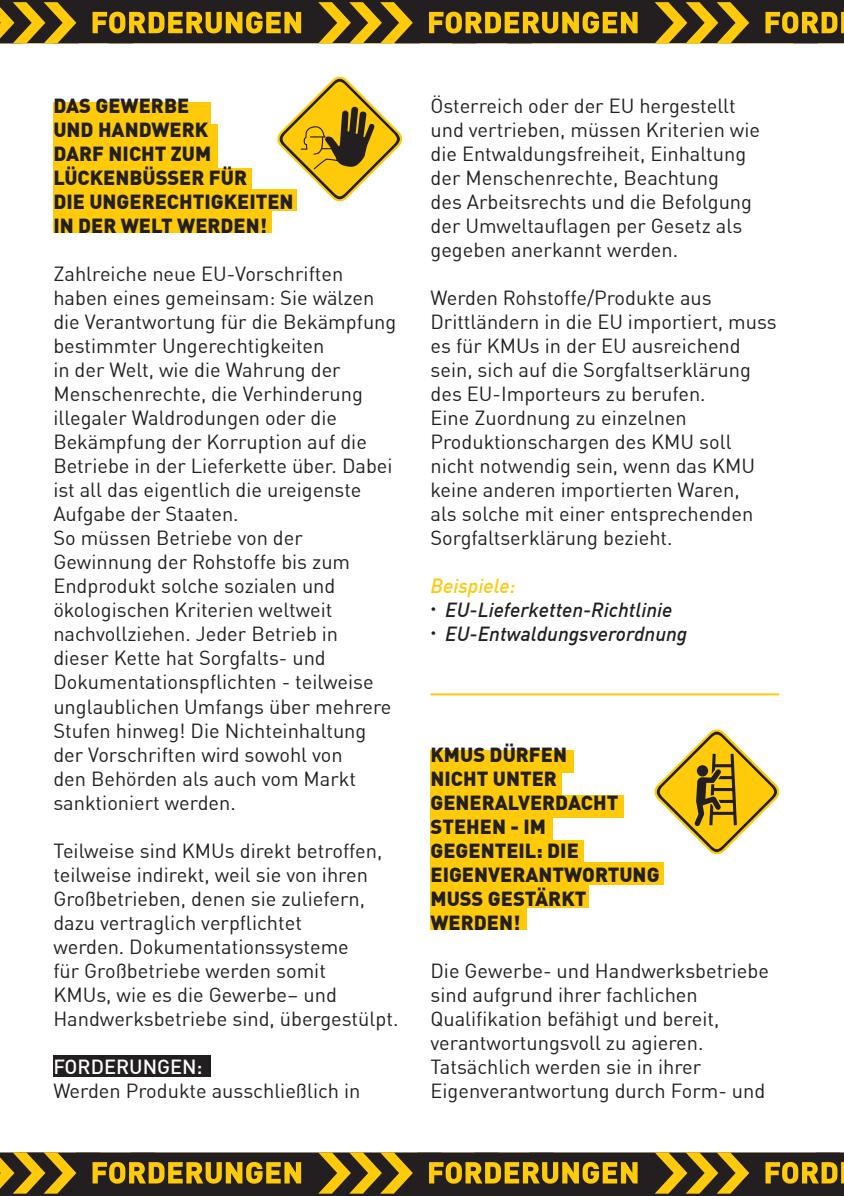
<style>
.page{position:relative;width:844px;height:1196px;background:#fff}
.page>*{position:absolute;margin:0;border:0;box-sizing:border-box;transform-origin:0 0}
.t1{font:20px/24px "DIN Offc Pro";color:#231f20}
.t2{font:900 20px/24px "DIN Offc Pro";color:#231f20}
.t3{font:italic 500 20px "DIN Offc Pro";color:#231f20}
.t4{font:500 20px "DIN Offc Pro";color:#fff}
.t5{font:italic 500 20px "DIN Offc Pro";color:#feca0a}
</style>
<div class="page">
<div style="left:430px;top:750px;width:144px;height:23px;background:#feca0a"></div>
<div style="left:430px;top:773px;width:132px;height:22px;background:#feca0a"></div>
<div style="left:430px;top:795px;width:193px;height:22px;background:#feca0a"></div>
<div style="left:430px;top:817px;width:123px;height:23px;background:#feca0a"></div>
<div style="left:430px;top:840px;width:154px;height:22px;background:#feca0a"></div>
<div style="left:430px;top:862px;width:233px;height:22px;background:#feca0a"></div>
<div style="left:430px;top:884px;width:159px;height:23px;background:#feca0a"></div>
<div style="left:430px;top:907px;width:97px;height:22px;background:#feca0a"></div>
<div style="left:53px;top:102px;width:158px;height:22px;background:#feca0a"></div>
<div style="left:53px;top:1055px;width:158px;height:22px;background:#231f20"></div>
<div style="left:53px;top:124px;width:165px;height:22px;background:#feca0a"></div>
<div style="left:53px;top:146px;width:165px;height:22px;background:#feca0a"></div>
<div style="left:53px;top:168px;width:199px;height:21px;background:#feca0a"></div>
<div style="left:53px;top:189px;width:244px;height:22px;background:#feca0a"></div>
<div style="left:53px;top:211px;width:219px;height:22px;background:#feca0a"></div>
<svg style="left:654px;top:729px;width:126px;height:126px"></svg>
<div style="left:697px;top:765px;width:11px;height:11px;background:#231f20;border-radius:50%"></div>
<svg style="left:277px;top:76px;width:125px;height:126px"></svg>
<hr style="left:430px;top:693px;width:349px;height:2px;background:#feca0a">
<svg style="left:0;top:0;width:844px;height:43px"></svg>
<svg style="left:0;top:1152px;width:844px;height:44px"></svg>
<p class="t2" style="left:53px;top:91px;width:242px">DAS GEWERBE<br>UND HANDWERK<br>DARF NICHT ZUM<br>LÜCKENBÜSSER FÜR<br>DIE UNGERECHTIGKEITEN<br>IN DER WELT WERDEN!</p>
<p class="t1" style="left:53px;top:261px;width:344px">Zahlreiche neue EU-Vorschriften haben eines gemeinsam: Sie wälzen die Verantwortung für die Bekämpfung bestimmter Ungerechtigkeiten<br>in der Welt, wie die Wahrung der<br>Menschenrechte, die Verhinderung illegaler Waldrodungen oder die<br>Bekämpfung der Korruption auf die<br>Betriebe in der Lieferkette über. Dabei ist all das eigentlich die ureigenste<br>Aufgabe der Staaten.<br>So müssen Betriebe von der<br>Gewinnung der Rohstoffe bis zum<br>Endprodukt solche sozialen und ökologischen Kriterien weltweit nachvollziehen. Jeder Betrieb in dieser Kette hat Sorgfalts- und<br>Dokumentationspflichten - teilweise unglaublichen Umfangs über mehrere<br>Stufen hinweg! Die Nichteinhaltung der Vorschriften wird sowohl von<br>den Behörden als auch vom Markt sanktioniert werden.</p>
<p class="t1" style="left:53px;top:837px;width:346px">Teilweise sind KMUs direkt betroffen, teilweise indirekt, weil sie von ihren Großbetrieben, denen sie zuliefern, dazu vertraglich verpflichtet<br>werden. Dokumentationssysteme<br>für Großbetriebe werden somit<br>KMUs, wie es die Gewerbe– und Handwerksbetriebe sind, übergestülpt.</p>
<p class="t4" style="left:53px;top:1050px;width:151px">FORDERUNGEN:</p>
<p class="t1" style="left:53px;top:1077px;width:308px">Werden Produkte ausschließlich in</p>
<p class="t1" style="left:430px;top:93px;width:331px">Österreich oder der EU hergestellt und vertrieben, müssen Kriterien wie die Entwaldungsfreiheit, Einhaltung der Menschenrechte, Beachtung<br>des Arbeitsrechts und die Befolgung der Umweltauflagen per Gesetz als gegeben anerkannt werden.</p>
<p class="t1" style="left:430px;top:285px;width:348px">Werden Rohstoffe/Produkte aus Drittländern in die EU importiert, muss es für KMUs in der EU ausreichend sein, sich auf die Sorgfaltserklärung des EU-Importeurs zu berufen.<br>Eine Zuordnung zu einzelnen Produktionschargen des KMU soll nicht notwendig sein, wenn das KMU keine anderen importierten Waren,<br>als solche mit einer entsprechenden Sorgfaltserklärung bezieht.</p>
<p class="t5" style="left:430px;top:570px;width:86px">Beispiele:</p>
<p class="t3" style="left:430px;top:594px;width:243px"><sup>•</sup> EU-Lieferketten-Richtlinie</p>
<p class="t3" style="left:430px;top:618px;width:258px"><sup>•</sup> EU-Entwaldungsverordnung</p>
<p class="t2" style="left:430px;top:739px;width:231px">KMUS DÜRFEN<br>NICHT UNTER<br>GENERALVERDACHT<br>STEHEN - IM<br>GEGENTEIL: DIE<br>EIGENVERANTWORTUNG<br>MUSS GESTÄRKT<br>WERDEN!</p>
<p class="t1" style="left:430px;top:957px;width:340px">Die Gewerbe- und Handwerksbetriebe sind aufgrund ihrer fachlichen Qualifikation befähigt und bereit, verantwortungsvoll zu agieren.<br>Tatsächlich werden sie in ihrer Eigenverantwortung durch Form- und</p>
</div>
